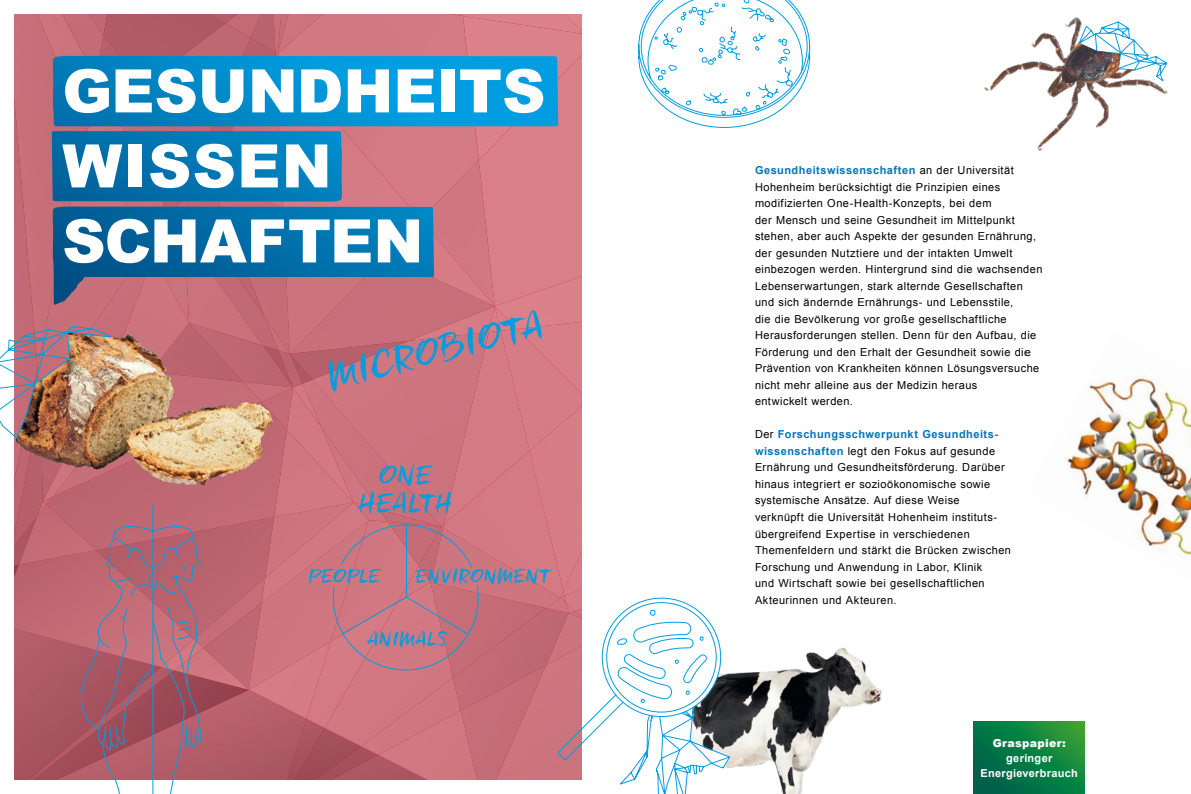
<style>
.page{position:relative;width:1191px;height:794px;background:#fff}
.page>*{position:absolute;margin:0;border:0;box-sizing:border-box;transform-origin:0 0}
.t1{font:900 60px/75px "Arial";color:#fff}
.t2{font:34.7px "Freeland";color:#009ee0}
.t3{font:25px/27.7px "Freeland";letter-spacing:.015em;color:#009ee0;text-align:center}
.t4{font:18.2px "Freeland";letter-spacing:.02em;color:#009ee0}
.t5{font:11px/16.5px "Arial";letter-spacing:.04em;color:#000}
.t6{font:700 11px/15px "Arial";letter-spacing:.025em;color:#fff;text-align:center}
.t7{font:900 11px "Arial";letter-spacing:.03em;color:#fff}
.s1{font-weight:700;color:#0076bd}
</style>
<div class="page">
<div style="left:249px;top:719px;width:29px;height:61px;background:#af5a66"></div>
<img style="left:278px;top:719px;width:28px;height:9px">
<img style="left:278px;top:728px;width:47px;height:18px">
<img style="left:278px;top:746px;width:100px;height:34px">
<div style="left:479px;top:36px;width:102px;height:124px;background:#d87f88"></div>
<div style="left:274px;top:517px;width:57px;height:86px;background:#ce757f"></div>
<img style="left:287px;top:430px;width:15px;height:87px">
<img style="left:331px;top:527px;width:67px;height:55px">
<img style="left:398px;top:568px;width:21px;height:14px">
<img style="left:489px;top:331px;width:11px;height:120px">
<div style="left:443px;top:451px;width:113px;height:146px;background:#d37a83"></div>
<img style="left:546px;top:597px;width:10px;height:11px">
<img style="left:293px;top:387px;width:9px;height:40px">
<img style="left:302px;top:383px;width:10px;height:144px">
<div style="left:312px;top:354px;width:177px;height:173px;background:#cd757f"></div>
<img style="left:419px;top:568px;width:24px;height:14px">
<img style="left:249px;top:641px;width:57px;height:78px">
<img style="left:306px;top:602px;width:19px;height:126px">
<img style="left:325px;top:582px;width:105px;height:164px">
<img style="left:378px;top:755px;width:83px;height:25px">
<div style="left:361px;top:678px;width:100px;height:77px;background:#cf7781"></div>
<img style="left:430px;top:582px;width:116px;height:96px">
<div style="left:461px;top:710px;width:85px;height:70px;background:#c86f7a"></div>
<img style="left:453px;top:608px;width:103px;height:102px">
<div style="left:500px;top:329px;width:29px;height:122px;background:#d37a84"></div>
<div style="left:529px;top:400px;width:52px;height:191px;background:#d67c86"></div>
<img style="left:564px;top:533px;width:17px;height:58px">
<div style="left:495px;top:245px;width:86px;height:84px;background:#da8089"></div>
<div style="left:517px;top:310px;width:64px;height:90px;background:#d77e87"></div>
<img style="left:251px;top:23px;width:21px;height:15px">
<img style="left:225px;top:14px;width:47px;height:9px">
<img style="left:272px;top:14px;width:6px;height:38px">
<img style="left:278px;top:14px;width:201px;height:38px">
<img style="left:251px;top:38px;width:25px;height:14px">
<img style="left:225px;top:23px;width:26px;height:29px">
<img style="left:104px;top:14px;width:121px;height:38px">
<img style="left:386px;top:306px;width:109px;height:48px">
<img style="left:293px;top:383px;width:9px;height:4px">
<img style="left:293px;top:380px;width:19px;height:3px">
<img style="left:293px;top:341px;width:116px;height:39px">
<img style="left:283px;top:305px;width:103px;height:49px">
<div style="left:37px;top:129px;width:15px;height:195px;background:#c66f79"></div>
<div style="left:37px;top:14px;width:67px;height:63px;background:#c56e79"></div>
<img style="left:96px;top:35px;width:46px;height:17px">
<div style="left:41px;top:245px;width:70px;height:79px;background:#c66f79"></div>
<img style="left:189px;top:305px;width:74px;height:18px">
<img style="left:111px;top:305px;width:78px;height:19px">
<img style="left:189px;top:323px;width:104px;height:59px">
<img style="left:204px;top:550px;width:70px;height:89px">
<img style="left:204px;top:578px;width:61px;height:70px">
<img style="left:96px;top:430px;width:191px;height:120px">
<img style="left:204px;top:603px;width:57px;height:87px">
<img style="left:286px;top:402px;width:7px;height:28px">
<img style="left:286px;top:382px;width:7px;height:20px">
<img style="left:204px;top:690px;width:45px;height:90px">
<div style="left:14px;top:667px;width:52px;height:113px;background:#aa5562"></div>
<img style="left:14px;top:564px;width:52px;height:103px">
<div style="left:41px;top:508px;width:55px;height:56px;background:#c16a75"></div>
<img style="left:43px;top:508px;width:3px;height:9px">
<img style="left:204px;top:648px;width:45px;height:42px">
<img style="left:14px;top:569px;width:5px;height:55px">
<div style="left:14px;top:14px;width:23px;height:310px;background:#c7707a"></div>
<img style="left:14px;top:508px;width:27px;height:61px">
<div style="left:454px;top:14px;width:127px;height:22px;background:#db818a"></div>
<svg style="left:52px;top:52px;width:506px;height:253px;background:#497ba6"></svg>
<svg style="left:638px;top:0;width:172px;height:128px"></svg>
<svg style="left:973px;top:721px;width:111px;height:73px;background:#097c42"></svg>
<img style="left:14px;top:324px;width:272px;height:184px">
<img style="left:0;top:326px;width:111px;height:113px">
<hr style="left:406px;top:525px;width:1px;height:72px;background:#009ee0">
<svg style="left:332px;top:584px;width:147px;height:87px;background:#c87682"></svg>
<svg style="left:340px;top:524px;width:133px;height:44px;background:#c47480"></svg>
<img style="left:1066px;top:377px;width:125px;height:179px">
<img style="left:732px;top:647px;width:150px;height:147px">
<svg style="left:556px;top:591px;width:176px;height:203px"></svg>
<hr style="left:152px;top:505px;width:1px;height:289px;background:#009ee0">
<svg style="left:66px;top:522px;width:138px;height:272px;background:#af6a77"></svg>
<img style="left:984px;top:17px;width:184px;height:135px">
<h1 class="t1" style="left:62px;top:52px;width:485px">GESUNDHEITS<br>WISSEN<br>SCHAFTEN</h1>
<h2 class="t2" style="left:324px;top:354px;width:222px;rotate:-14deg">MICROBIOTA</h2>
<h3 class="t3" style="left:359px;top:459px;width:95px">ONE<br>HEALTH</h3>
<h3 class="t4" style="left:309px;top:563px;width:73px">PEOPLE</h3>
<h3 class="t4" style="left:416px;top:563px;width:136px">ENVIRONMENT</h3>
<h3 class="t4" style="left:368px;top:627px;width:81px">ANIMALS</h3>
<p class="t5" style="left:755px;top:162px;width:289px"><span class="s1">Gesundheitswissenschaften</span> an der Universität Hohenheim berücksichtigt die Prinzipien eines modifizierten One-Health-Konzepts, bei dem<br>der Mensch und seine Gesundheit im Mittelpunkt stehen, aber auch Aspekte der gesunden Ernährung, der gesunden Nutztiere und der intakten Umwelt einbezogen werden. Hintergrund sind die wachsenden Lebenserwartungen, stark alternde Gesellschaften und sich ändernde Ernährungs- und Lebensstile,<br>die die Bevölkerung vor große gesellschaftliche Herausforderungen stellen. Denn für den Aufbau, die Förderung und den Erhalt der Gesundheit sowie die Prävention von Krankheiten können Lösungsversuche nicht mehr alleine aus der Medizin heraus<br>entwickelt werden.</p>
<p class="t5" style="left:755px;top:426px;width:257px">Der <span class="s1">Forschungsschwerpunkt Gesundheits&shy;wissenschaften</span> legt den Fokus auf gesunde Ernährung und Gesundheitsförderung. Darüber hinaus integriert er sozioökonomische sowie systemische Ansätze. Auf diese Weise verknüpft die Universität Hohenheim instituts&shy;übergreifend Expertise in verschiedenen Themenfeldern und stärkt die Brücken zwischen Forschung und Anwendung in Labor, Klinik<br>und Wirtschaft sowie bei gesellschaftlichen Akteurinnen und Akteuren.</p>
<p class="t7" style="left:992px;top:735px;width:74px">Graspapier:</p>
<p class="t6" style="left:980px;top:750px;width:99px">geringer<br>Energieverbrauch</p>
</div>
